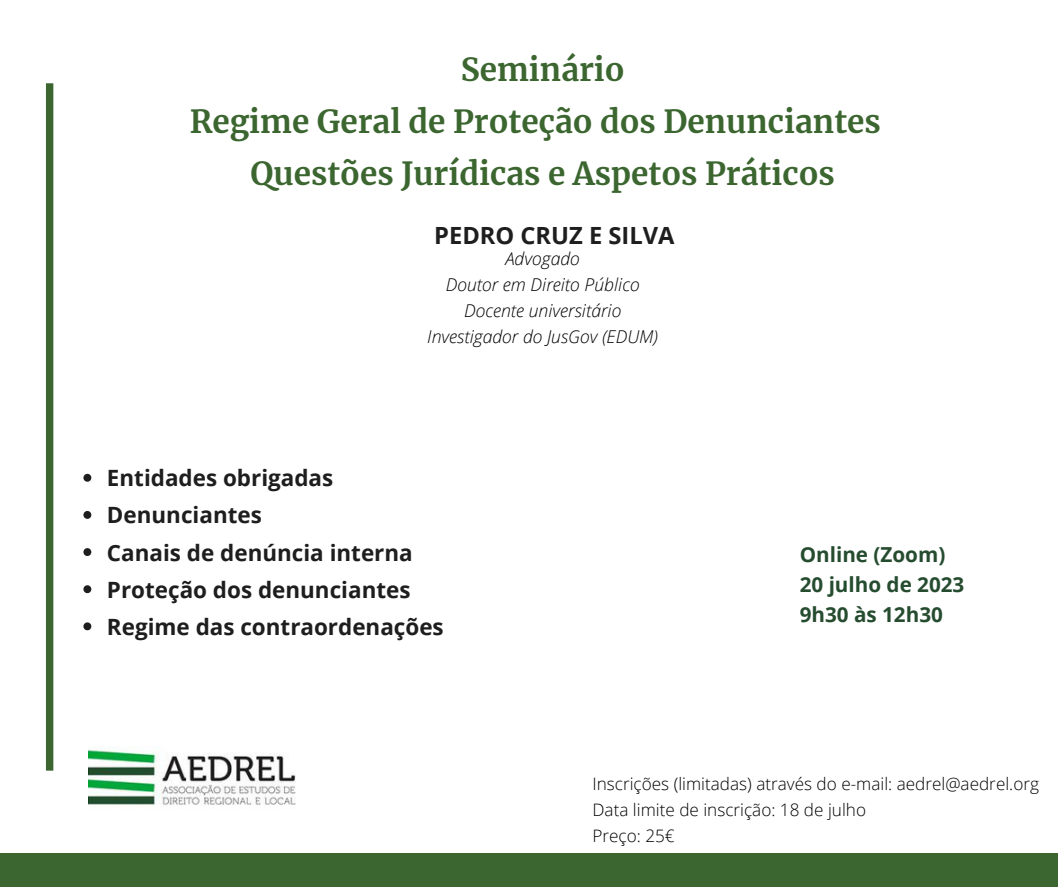
<style>
.page{position:relative;width:1058px;height:887px;background:#fff}
.page>*{position:absolute;margin:0;border:0;box-sizing:border-box;transform-origin:0 0}
.t1{font:700 31.5px "Merriweather";color:#3c6630}
.t2{font:700 23.7px "Open Sans";color:#1e1e1e}
.t3{font:700 22.5px "Open Sans";color:#1e1e1e}
.t4{font:700 20.7px "Open Sans";color:#264c30}
.t5{font:italic 300 17.7px "Open Sans";color:#000}
.t6{font:300 17.1px "Open Sans";color:#000}
</style>
<div class="page">
<div style="left:46px;top:83px;width:7px;height:687px;background:#3c6630"></div>
<div style="left:0;top:853px;width:1058px;height:33px;background:#3c6630"></div>
<svg style="left:83px;top:474px;width:8px;height:7px"></svg>
<svg style="left:83px;top:511px;width:8px;height:8px"></svg>
<svg style="left:83px;top:548px;width:8px;height:8px"></svg>
<svg style="left:83px;top:585px;width:8px;height:8px"></svg>
<svg style="left:83px;top:622px;width:8px;height:8px"></svg>
<img style="left:89px;top:746px;width:207px;height:59px">
<p class="t1" style="left:461px;top:50px;width:165px">Seminário</p>
<p class="t1" style="left:190px;top:102px;width:692px">Regime Geral de Proteção dos Denunciantes</p>
<p class="t1" style="left:250px;top:153px;width:585px">Questões Jurídicas e Aspetos Práticos</p>
<p class="t2" style="left:434px;top:219px;width:242px">PEDRO CRUZ E SILVA</p>
<p class="t5" style="left:505px;top:246px;width:76px">Advogado</p>
<p class="t5" style="left:446px;top:272px;width:195px">Doutor em Direito Público</p>
<p class="t5" style="left:464px;top:298px;width:159px">Docente universitário</p>
<p class="t5" style="left:427px;top:324px;width:232px">Investigador do JusGov (EDUM)</p>
<p class="t3" style="left:107px;top:462px;width:228px">Entidades obrigadas</p>
<p class="t3" style="left:107px;top:499px;width:156px">Denunciantes</p>
<p class="t3" style="left:107px;top:536px;width:307px">Canais de denúncia interna</p>
<p class="t3" style="left:107px;top:573px;width:305px">Proteção dos denunciantes</p>
<p class="t3" style="left:107px;top:610px;width:338px">Regime das contraordenações</p>
<p class="t4" style="left:799px;top:539px;width:147px">Online (Zoom)</p>
<p class="t4" style="left:799px;top:570px;width:166px">20 julho de 2023</p>
<p class="t4" style="left:799px;top:600px;width:145px">9h30 às 12h30</p>
<p class="t6" style="left:592px;top:772px;width:448px">Inscrições (limitadas) através do e-mail: aedrel@aedrel.org</p>
<p class="t6" style="left:592px;top:797px;width:275px">Data limite de inscrição: 18 de julho</p>
<p class="t6" style="left:592px;top:823px;width:84px">Preço: 25€</p>
</div>
